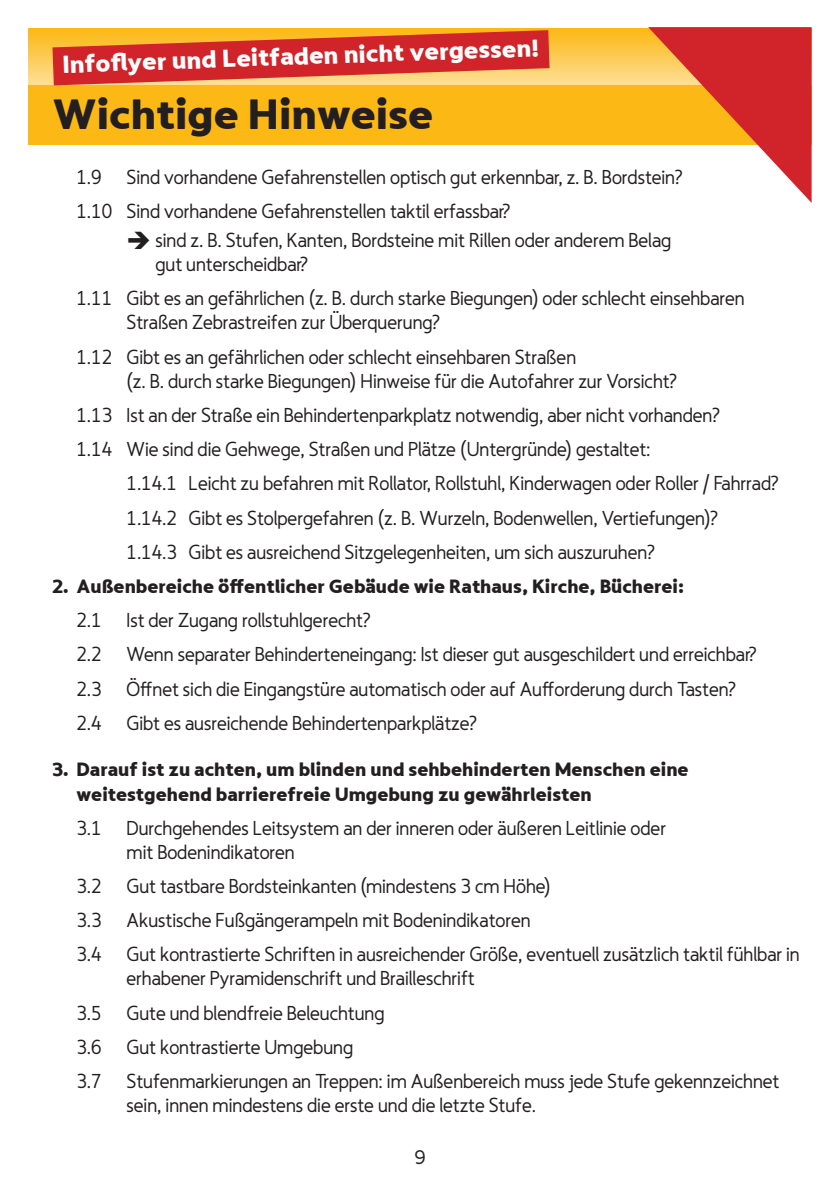
<style>
.page{position:relative;width:840px;height:1191px;background:#fff}
.page>*{position:absolute;margin:0;border:0;box-sizing:border-box;transform-origin:0 0}
.t1{font:800 44px "LT Asus";color:#231f20}
.t2{font:800 25.6px "LT Asus";color:#fff}
.t3{font:20px/34.2px "LT Asus";color:#231f20}
.t4{font:800 20px/24px "LT Asus";color:#231f20}
.t5{font:20px "Avancement 2020";color:#231f20}
</style>
<div class="page">
<svg style="left:28px;top:28px;width:619px;height:57px;background:#fcc84b"></svg>
<div style="left:28px;top:85px;width:783px;height:60px;background:#fcb814"></div>
<svg style="left:647px;top:27px;width:164px;height:175px"></svg>
<svg style="left:52px;top:30px;width:497px;height:55px;background:#de5737"></svg>
<p class="t2" style="left:62px;top:49px;width:478px;rotate:-2deg">Infofl yer und Leitfaden nicht vergessen!</p>
<h1 class="t1" style="left:52px;top:88px;width:382px">Wichtige Hinweise</h1>
<p class="t3" style="left:76px;top:160px;width:607px">1.9 Sind vorhandene Gefahrenstellen optisch gut erkennbar, z. B. Bordstein?<br>1.10 Sind vorhandene Gefahrenstellen taktil erfassbar?</p>
<p class="t3" style="left:155px;top:228px;width:517px;line-height:24px;text-indent:-29px">➔ sind z. B. Stufen, Kanten, Bordsteine mit Rillen oder anderem Belag gut unterscheidbar?</p>
<p class="t3" style="left:126px;top:286px;width:619px;line-height:24px;text-indent:-50px">1.11 Gibt es an gefährlichen (z. B. durch starke Biegungen) oder schlecht einsehbaren<br>Straßen Zebrastreifen zur Überquerung?</p>
<p class="t3" style="left:126px;top:345px;width:552px;line-height:24px;text-indent:-50px">1.12 Gibt es an gefährlichen oder schlecht einsehbaren Straßen<br>(z. B. durch starke Biegungen) Hinweise für die Autofahrer zur Vorsicht?</p>
<p class="t3" style="left:76px;top:398px;width:644px">1.13 Ist an der Straße ein Behindertenparkplatz notwendig, aber nicht vorhanden?<br>1.14 Wie sind die Gehwege, Straßen und Plätze (Untergründe) gestaltet:</p>
<p class="t3" style="left:126px;top:466px;width:653px">1.14.1 Leicht zu befahren mit Rollator, Rollstuhl, Kinderwagen oder Roller / Fahrrad?<br>1.14.2 Gibt es Stolpergefahren (z. B. Wurzeln, Bodenwellen, Vertiefungen)?<br>1.14.3 Gibt es ausreichend Sitzgelegenheiten, um sich auszuruhen?</p>
<p class="t4" style="left:52px;top:574px;width:632px">2. Außenbereiche öffentlicher Gebäude wie Rathaus, Kirche, Bücherei:</p>
<p class="t3" style="left:76px;top:603px;width:681px">2.1 Ist der Zugang rollstuhlgerecht?<br>2.2 Wenn separater Behinderteneingang: Ist dieser gut ausgeschildert und erreichbar?<br>2.3 Öffnet sich die Eingangstüre automatisch oder auf Aufforderung durch Tasten?<br>2.4 Gibt es ausreichende Behindertenparkplätze?</p>
<p class="t4" style="left:76px;top:757px;width:613px;text-indent:-24px">3. Darauf ist zu achten, um blinden und sehbehinderten Menschen eine weitestgehend barrierefreie Umgebung zu gewährleisten</p>
<p class="t3" style="left:126px;top:815px;width:540px;line-height:24px;text-indent:-50px">3.1 Durchgehendes Leitsystem an der inneren oder äußeren Leitlinie oder mit Bodenindikatoren</p>
<p class="t3" style="left:76px;top:869px;width:724px">3.2 Gut tastbare Bordsteinkanten (mindestens 3 cm Höhe)<br>3.3 Akustische Fußgängerampeln mit Bodenindikatoren<br>3.4 Gut kontrastierte Schriften in ausreichender Größe, eventuell zusätzlich taktil fühlbar in</p>
<p class="t3" style="left:76px;top:961px;width:704px;text-indent:50px">erhabener Pyramidenschrift und Brailleschrift<br>3.5 Gute und blendfreie Beleuchtung<br>3.6 Gut kontrastierte Umgebung<br>3.7 Stufenmarkierungen an Treppen: im Außenbereich muss jede Stufe gekennzeichnet</p>
<p class="t3" style="left:126px;top:1088px;width:411px">sein, innen mindestens die erste und die letzte Stufe.</p>
<p class="t5" style="left:414px;top:1142px;width:13px">9</p>
</div>
